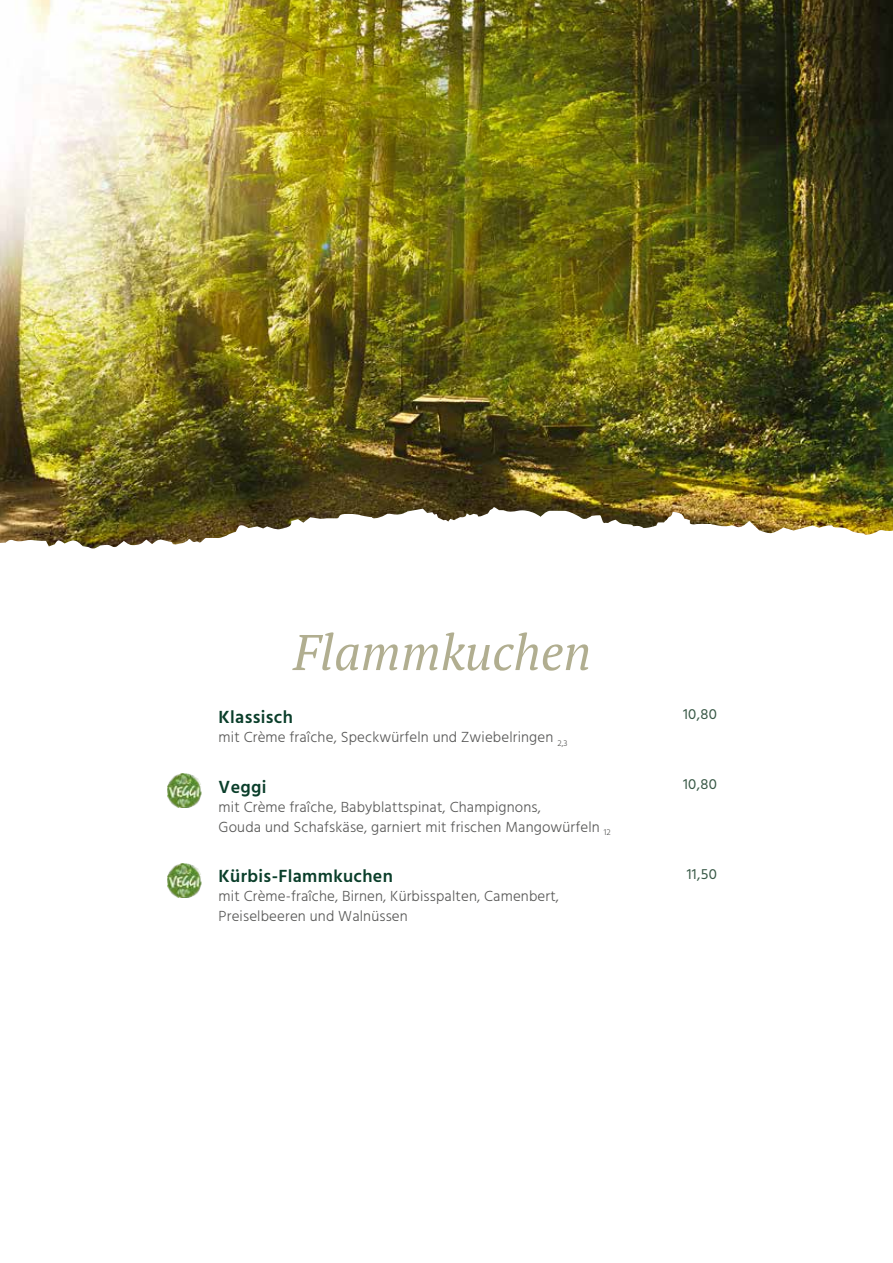
<style>
.page{position:relative;width:893px;height:1263px;background:#fff}
.page>*{position:absolute;margin:0;border:0;box-sizing:border-box;transform-origin:0 0}
.t1{font:italic 50.1px "PT Serif";color:#b1ae90}
.t2{font:600 18px "Hind";letter-spacing:.02em;color:#0a3e2a}
.t3{font:300 15px/19.5px "Hind";letter-spacing:.01em;color:#575756}
.t4{font:15px "Hind";letter-spacing:.02em;color:#385846}
</style>
<div class="page">
<img style="left:600px;top:0;width:293px;height:535px">
<img style="left:0;top:0;width:600px;height:549px">
<img style="left:168px;top:774px;width:34px;height:34px">
<img style="left:168px;top:863px;width:34px;height:34px">
<h1 class="t1" style="left:293px;top:620px;width:299px">Flammkuchen</h1>
<p class="t2" style="left:219px;top:704px;width:76px">Klassisch</p>
<p class="t3" style="left:219px;top:728px;width:351px">mit Crème fraîche, Speckwürfeln und Zwiebelringen <sub>2,3</sub></p>
<p class="t2" style="left:219px;top:774px;width:49px">Veggi</p>
<p class="t3" style="left:219px;top:798px;width:394px">mit Crème fraîche, Babyblattspinat, Champignons,<br>Gouda und Schafskäse, garniert mit frischen Mangowürfeln <sub>12</sub></p>
<p class="t2" style="left:219px;top:863px;width:176px">Kürbis-Flammkuchen</p>
<p class="t3" style="left:219px;top:887px;width:342px">mit Crème-fraîche, Birnen, Kürbisspalten, Camenbert,<br>Preiselbeeren und Walnüssen</p>
<p class="t4" style="left:683px;top:704px;width:35px">10,80</p>
<p class="t4" style="left:683px;top:774px;width:35px">10,80</p>
<p class="t4" style="left:687px;top:864px;width:32px">11,50</p>
</div>
